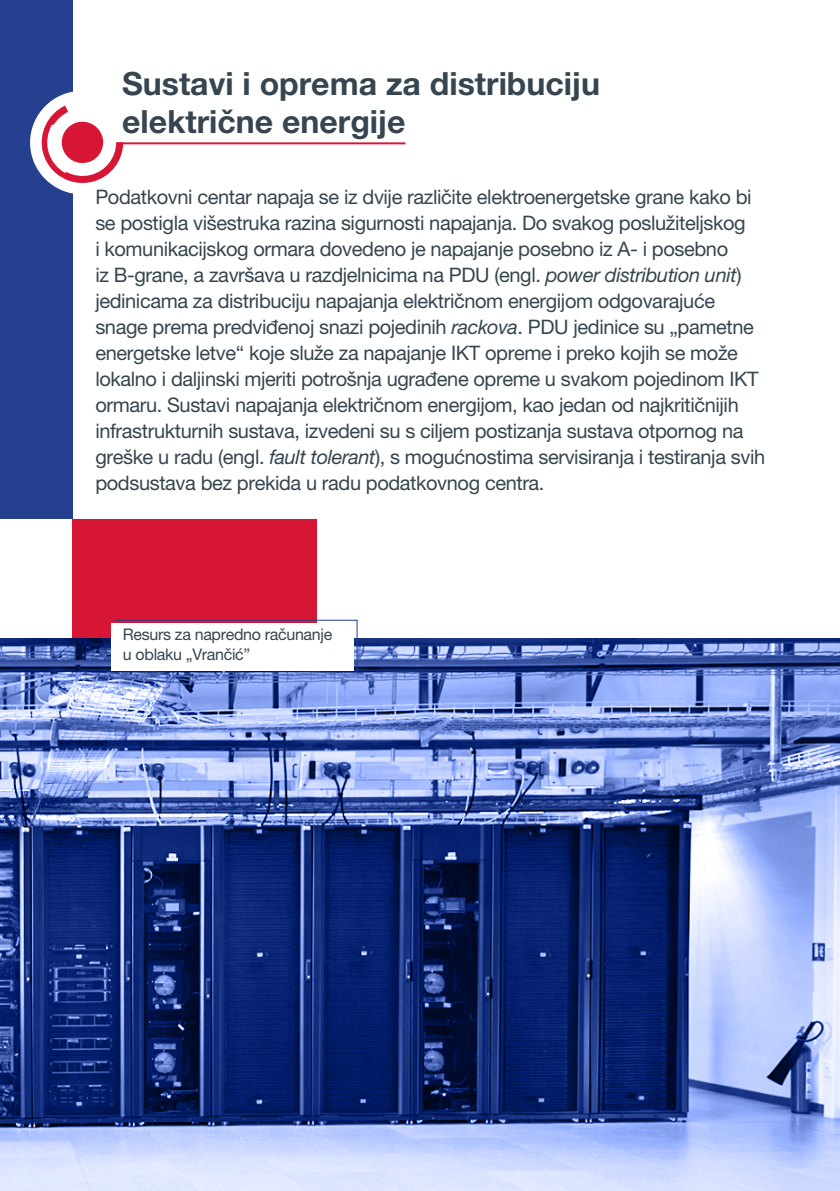
<style>
.page{position:relative;width:840px;height:1191px;background:#fff}
.page>*{position:absolute;margin:0;border:0;box-sizing:border-box;transform-origin:0 0}
.t1{font:700 32px/38.4px "Helvetica Neue LT Pro";color:#36454f}
.t2{font:20px/26px "Helvetica Neue LT Pro";letter-spacing:-.02em;color:#36454f}
.t3{font:16px/20px "Helvetica Neue LT Pro";letter-spacing:-.02em;color:#36454f}
.s1{font-style:italic}
</style>
<div class="page">
<div style="left:0;top:0;width:72px;height:519px;background:#25408f"></div>
<div style="left:72px;top:519px;width:245px;height:672px;background:#d71635"></div>
<svg style="left:0;top:638px;width:839px;height:553px;background:#566bab"></svg>
<svg style="left:113px;top:619px;width:245px;height:55px"></svg>
<div style="left:30px;top:91px;width:104px;height:103px;background:#fff;border-radius:50%"></div>
<svg style="left:38px;top:106px;width:85px;height:81px"></svg>
<hr style="left:116px;top:142px;width:289px;height:2px;background:#d71635">
<h1 class="t1" style="left:122px;top:64px;width:479px">Sustavi i oprema za distribuciju električne energije</h1>
<p class="t2" style="left:95px;top:184px;width:671px">Podatkovni centar napaja se iz dvije različite elektroenergetske grane kako bi se postigla višestruka razina sigurnosti napajanja. Do svakog poslužiteljskog<br>i komunikacijskog ormara dovedeno je napajanje posebno iz A- i posebno<br>iz B-grane, a završava u razdjelnicima na PDU (engl. <span class="s1">power distribution unit</span>) jedinicama za distribuciju napajanja električnom energijom odgovarajuće snage prema predviđenoj snazi pojedinih <span class="s1">rackova</span>. PDU jedinice su „pametne energetske letve“ koje služe za napajanje IKT opreme i preko kojih se može lokalno i daljinski mjeriti potrošnja ugrađene opreme u svakom pojedinom IKT ormaru. Sustavi napajanja električnom energijom, kao jedan od najkritičnijih infrastrukturnih sustava, izvedeni su s ciljem postizanja sustava otpornog na greške u radu (engl. <span class="s1">fault tolerant</span>), s mogućnostima servisiranja i testiranja svih podsustava bez prekida u radu podatkovnog centra.</p>
<p class="t3" style="left:123px;top:624px;width:211px">Resurs za napredno računanje u oblaku „Vrančić”</p>
</div>
